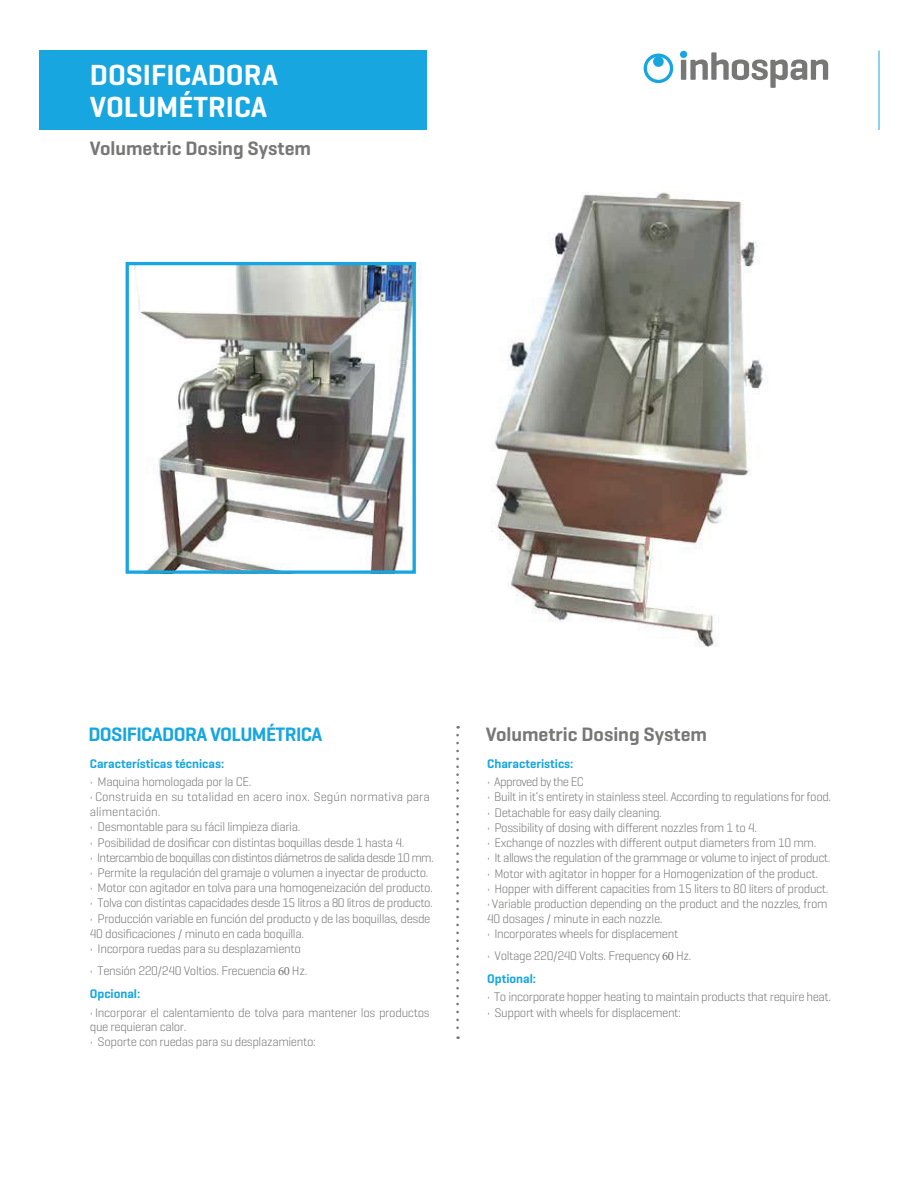
<style>
.page{position:relative;width:918px;height:1188px;background:#fff}
.page>*{position:absolute;margin:0;border:0;box-sizing:border-box;transform-origin:0 0}
.t1{font:600 29.7px/32.4px "Geogrotesque";color:#fff}
.t2{font:600 19.8px "Geogrotesque";color:#777776}
.t3{font:600 19.8px "Geogrotesque";letter-spacing:-.03em;color:#17a6df}
.t4{font:300 12.75px/23.2px "Geogrotesque";letter-spacing:-.03em;color:#777776}
.t5{font:300 12.75px "Geogrotesque";letter-spacing:-.05em;color:#777776}
.t6{font:300 12.75px/14.5px "Geogrotesque";color:#777776}
.t7{font:600 12.75px "Geogrotesque";color:#17a6df}
.s1{font-family:"Minion Pro";font-weight:400}
.s2{font-weight:600;color:#17a6df}
</style>
<div class="page">
<svg style="left:456px;top:735px;width:3px;height:304px"></svg>
<svg style="left:690px;top:52px;width:138px;height:36px"></svg>
<div style="left:681px;top:60px;width:5px;height:20px;background:#777776"></div>
<svg style="left:644px;top:54px;width:29px;height:29px"></svg>
<div style="left:653px;top:56px;width:11px;height:11px;background:#17a6df;border-radius:50%"></div>
<div style="left:680px;top:51px;width:7px;height:7px;background:#17a6df;border-radius:50%"></div>
<div style="left:39px;top:51px;width:387px;height:79px;background:#17a6df"></div>
<img style="left:494px;top:192px;width:272px;height:455px">
<img style="left:125px;top:262px;width:295px;height:311px">
<div style="left:126px;top:262px;width:290px;height:312px;border:3px solid #17a6df"></div>
<h1 class="t1" style="left:90px;top:60px;width:190px">DOSIFICADORA<br>VOLUMÉTRICA</h1>
<h2 class="t2" style="left:90px;top:141px;width:223px">Volumetric Dosing System</h2>
<h2 class="t3" style="left:88px;top:726px;width:236px">DOSIFICADORA VOLUMÉTRICA</h2>
<h2 class="t2" style="left:486px;top:726px;width:223px">Volumetric Dosing System</h2>
<p class="t7" style="left:90px;top:759px;width:136px">Características técnicas:</p>
<p class="t4" style="left:90px;top:771px;width:163px">• Maquina homologada por la CE.</p>
<p class="t6" style="left:90px;top:791px;width:342px">• Construida en su totalidad en acero inox. Según normativa para alimentación.</p>
<p class="t4" style="left:90px;top:816px;width:212px">• Desmontable para su fácil limpieza diaria.</p>
<p class="t4" style="left:90px;top:831px;width:316px">• Posibilidad de dosificar con distintas boquillas desde 1 hasta 4.</p>
<p class="t5" style="left:90px;top:852px;width:346px">• Intercambio de boquillas con distintos diámetros de salida desde 10 mm.</p>
<p class="t4" style="left:90px;top:862px;width:340px">• Permite la regulación del gramaje o volumen a inyectar de producto.</p>
<p class="t4" style="left:90px;top:877px;width:345px">• Motor con agitador en tolva para una homogeneización del producto.</p>
<p class="t4" style="left:90px;top:892px;width:345px">• Tolva con distintas capacidades desde 15 litros a 80 litros de producto.</p>
<p class="t4" style="left:90px;top:912px;width:342px;line-height:15.3px">• Producción variable en función del producto y de las boquillas, desde<br>40 dosificaciones / minuto en cada boquilla.</p>
<p class="t4" style="left:90px;top:938px;width:213px">• Incorpora ruedas para su desplazamiento</p>
<p class="t4" style="left:90px;top:960px;width:219px">• Tensión 220/240 Voltios. Frecuencia <span class="s1">60</span> Hz.<br><span class="s2">Opcional:</span></p>
<p class="t4" style="left:90px;top:1006px;width:341px;line-height:14.5px">• Incorporar el calentamiento de tolva para mantener los productos que requieran calor.</p>
<p class="t4" style="left:90px;top:1031px;width:228px">• Soporte con ruedas para su desplazamiento:</p>
<p class="t7" style="left:487px;top:759px;width:88px">Characteristics:</p>
<p class="t5" style="left:487px;top:777px;width:98px">• Approved by the EC</p>
<p class="t4" style="left:487px;top:786px;width:346px">• Built in it’s entirety in stainless steel. According to regulations for food.</p>
<p class="t4" style="left:487px;top:802px;width:176px">• Detachable for easy daily cleaning.</p>
<p class="t4" style="left:487px;top:817px;width:272px">• Possibility of dosing with different nozzles from 1 to 4.</p>
<p class="t4" style="left:487px;top:832px;width:331px">• Exchange of nozzles with different output diameters from 10 mm.</p>
<p class="t4" style="left:487px;top:847px;width:345px">• It allows the regulation of the grammage or volume to inject of product.</p>
<p class="t4" style="left:487px;top:863px;width:332px">• Motor with agitator in hopper for a Homogenization of the product.</p>
<p class="t4" style="left:487px;top:878px;width:343px">• Hopper with different capacities from 15 liters to 80 liters of product.</p>
<p class="t4" style="left:487px;top:897px;width:342px;line-height:14.5px">• Variable production depending on the product and the nozzles, from<br>40 dosages / minute in each nozzle.</p>
<p class="t4" style="left:487px;top:923px;width:193px">• Incorporates wheels for displacement</p>
<p class="t4" style="left:487px;top:945px;width:206px">• Voltage 220/240 Volts. Frequency <span class="s1">60</span> Hz.<br><span class="s2">Optional:</span></p>
<p class="t4" style="left:487px;top:986px;width:346px">• To incorporate hopper heating to maintain products that require heat.</p>
<p class="t4" style="left:487px;top:1002px;width:195px">• Support with wheels for displacement:</p>
</div>
